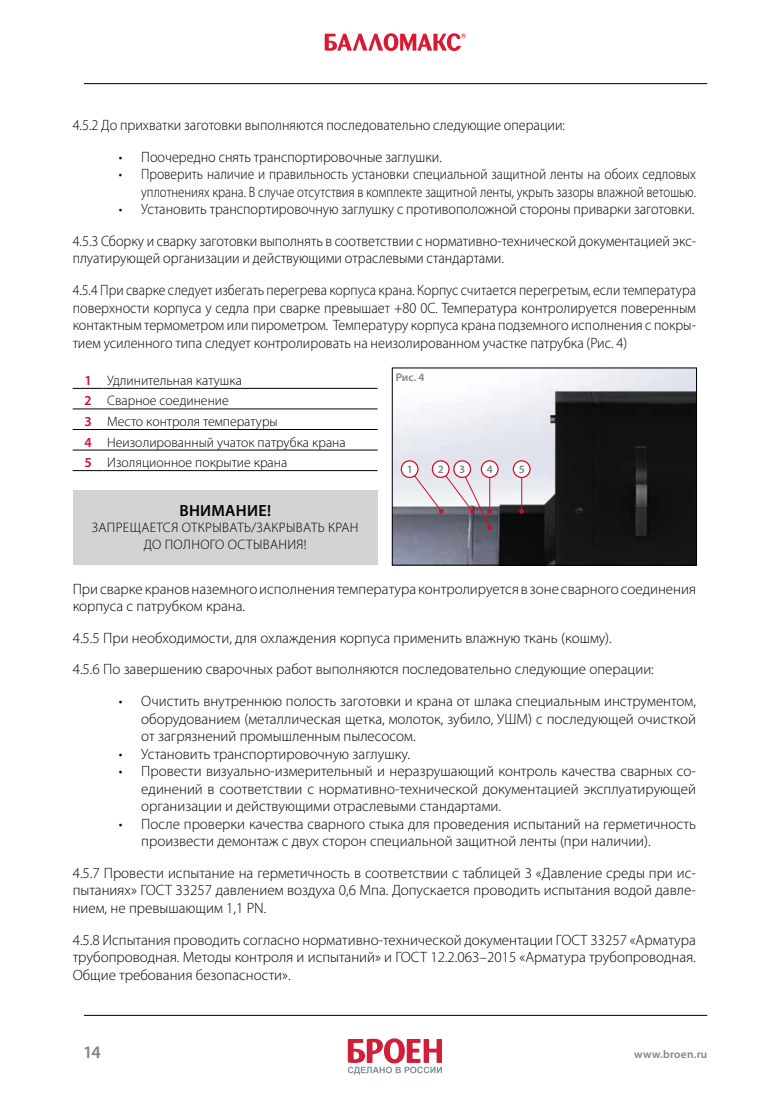
<style>
.page{position:relative;width:780px;height:1099px;background:#fff}
.page>*{position:absolute;margin:0;border:0;box-sizing:border-box;transform-origin:0 0}
.t1{font:600 17.5px "Myriad Pro";color:#808285}
.t2{font:600 16.25px "Myriad Pro";letter-spacing:.02em;color:#000}
.t3{font:300 15px/17.5px "Myriad Pro";color:#000;text-align:justify}
.t4{font:300 15px/31.6px "Myriad Pro";color:#000;text-align:right;scale:.95 1}
.t5{font:300 15px/17.5px "Myriad Pro";color:#000;text-align:right;scale:.9 1}
.t6{font:300 13.75px/20.5px "Myriad Pro";color:#000}
.t7{font:300 13.75px/16.5px "Myriad Pro";letter-spacing:.025em;color:#000;text-align:center}
.t8{font:600 11.25px "Myriad Pro";letter-spacing:.025em;color:#808285}
.s1{font-weight:600;color:#ce0e2d}
</style>
<div class="page">
<svg style="left:348px;top:1038px;width:94px;height:36px"></svg>
<hr style="left:84px;top:1015px;width:623px;height:1px;background:#000">
<svg style="left:325px;top:33px;width:141px;height:18px"></svg>
<hr style="left:84px;top:83px;width:623px;height:1px;background:#000">
<hr style="left:104px;top:388px;width:273px;height:1px;background:#000">
<hr style="left:104px;top:409px;width:273px;height:1px;background:#000">
<hr style="left:104px;top:429px;width:273px;height:1px;background:#000">
<hr style="left:104px;top:450px;width:273px;height:1px;background:#000">
<hr style="left:104px;top:470px;width:273px;height:1px;background:#000">
<hr style="left:73px;top:388px;width:31px;height:1px;background:#000">
<hr style="left:73px;top:409px;width:31px;height:1px;background:#000">
<hr style="left:73px;top:429px;width:31px;height:1px;background:#000">
<hr style="left:73px;top:450px;width:31px;height:1px;background:#000">
<hr style="left:73px;top:470px;width:31px;height:1px;background:#000">
<img style="left:394px;top:370px;width:300px;height:193px">
<div style="left:392px;top:368px;width:304px;height:197px;border:1px solid #000"></div>
<div style="left:73px;top:490px;width:304px;height:75px;background:#d1d3d4"></div>
<svg style="left:481px;top:461px;width:17px;height:16px"></svg>
<div style="left:480px;top:460px;width:18px;height:18px;border:1px solid #ce0e2d;border-radius:50%"></div>
<svg style="left:398px;top:459px;width:94px;height:71px"></svg>
<hr style="left:521px;top:470px;width:1px;height:41px;background:#ce0e2d">
<svg style="left:519px;top:509px;width:5px;height:4px"></svg>
<svg style="left:513px;top:461px;width:17px;height:16px"></svg>
<div style="left:512px;top:460px;width:18px;height:18px;border:1px solid #ce0e2d;border-radius:50%"></div>
<p class="t4" style="left:73px;top:109px;width:520px">4.5.2 До прихватки заготовки выполняются последовательно следующие операции:</p>
<p class="t4" style="left:119px;top:141px;width:341px">• Поочередно снять транспортировочные заглушки.</p>
<p class="t5" style="left:119px;top:165px;width:642px">• Проверить наличие и правильность установки специальной защитной ленты на обоих седловых уплотнениях крана. В случае отсутствия в комплекте защитной ленты, укрыть зазоры влажной ветошью.</p>
<p class="t4" style="left:73px;top:193px;width:657px">• Установить транспортировочную заглушку с противоположной стороны приварки заготовки.<br>4.5.3 Сборку и сварку заготовки выполнять в соответствии с нормативно-технической документацией экс-</p>
<p class="t4" style="left:73px;top:242px;width:657px;text-align:left">плуатирующей организации и действующими отраслевыми стандартами.<br>4.5.4 При сварке следует избегать перегрева корпуса крана. Корпус считается перегретым, если температура</p>
<p class="t4" style="left:73px;top:299px;width:657px;line-height:17.5px;text-align:justify">поверхности корпуса у седла при сварке превышает +80 0С. Температура контролируется поверенным контактным термометром или пирометром. Температуру корпуса крана подземного исполнения с покры&shy;тием усиленного типа следует контролировать на неизолированном участке патрубка (Рис. 4)</p>
<p class="t8" style="left:395px;top:370px;width:30px">Рис. 4</p>
<p class="t6" style="left:84px;top:370px;width:263px"><span class="s1">1</span> Удлинительная катушка<br><span class="s1">2</span> Сварное соединение<br><span class="s1">3</span> Место контроля температуры<br><span class="s1">4</span> Неизолированный учаток патрубка крана<br><span class="s1">5</span> Изоляционное покрытие крана</p>
<p class="t8" style="left:406px;top:461px;width:8px">1</p>
<p class="t8" style="left:438px;top:461px;width:8px">2</p>
<p class="t8" style="left:459px;top:461px;width:8px">3</p>
<p class="t8" style="left:487px;top:461px;width:8px">4</p>
<p class="t8" style="left:518px;top:461px;width:8px">5</p>
<p class="t2" style="left:179px;top:499px;width:93px">ВНИМАНИЕ!</p>
<p class="t7" style="left:92px;top:519px;width:268px">ЗАПРЕЩАЕТСЯ ОТКРЫВАТЬ/ЗАКРЫВАТЬ КРАН<br>ДО ПОЛНОГО ОСТЫВАНИЯ!</p>
<p class="t3" style="left:73px;top:579px;width:624px">При сварке кранов наземного исполнения температура контролируется в зоне сварного соединения корпуса с патрубком крана.</p>
<p class="t3" style="left:73px;top:621px;width:582px;line-height:31.6px">4.5.5 При необходимости, для охлаждения корпуса применить влажную ткань (кошму).<br>4.5.6 По завершению сварочных работ выполняются последовательно следующие операции:</p>
<p class="t3" style="left:141px;top:692px;width:556px;text-indent:-22px">• Очистить внутреннюю полость заготовки и крана от шлака специальным инструментом, оборудованием (металлическая щетка, молоток, зубило, УШМ) с последующей очисткой от загрязнений промышленным пылесосом.</p>
<p class="t3" style="left:119px;top:744px;width:293px">• Установить транспортировочную заглушку.</p>
<p class="t3" style="left:141px;top:762px;width:556px;text-indent:-22px">• Провести визуально-измерительный и неразрушающий контроль качества сварных со&shy;единений в соответствии с нормативно-технической документацией эксплуатирующей организации и действующими отраслевыми стандартами.</p>
<p class="t3" style="left:141px;top:814px;width:556px;text-indent:-22px">• После проверки качества сварного стыка для проведения испытаний на герметичность произвести демонтаж с двух сторон специальной защитной ленты (при наличии).</p>
<p class="t3" style="left:73px;top:864px;width:624px">4.5.7 Провести испытание на герметичность в соответствии с таблицей 3 «Давление среды при ис&shy;пытаниях» ГОСТ 33257 давлением воздуха 0,6 Мпа. Допускается проводить испытания водой давле&shy;нием, не превышающим 1,1 PN.</p>
<p class="t3" style="left:73px;top:930px;width:624px">4.5.8 Испытания проводить согласно нормативно-технической документации ГОСТ 33257 «Арматура трубопроводная. Методы контроля и испытаний» и ГОСТ 12.2.063–2015 «Арматура трубопроводная.<br>Общие требования безопасности».</p>
<p class="t1" style="left:83px;top:1040px;width:19px">14</p>
<p class="t8" style="left:634px;top:1046px;width:75px">www.broen.ru</p>
</div>
